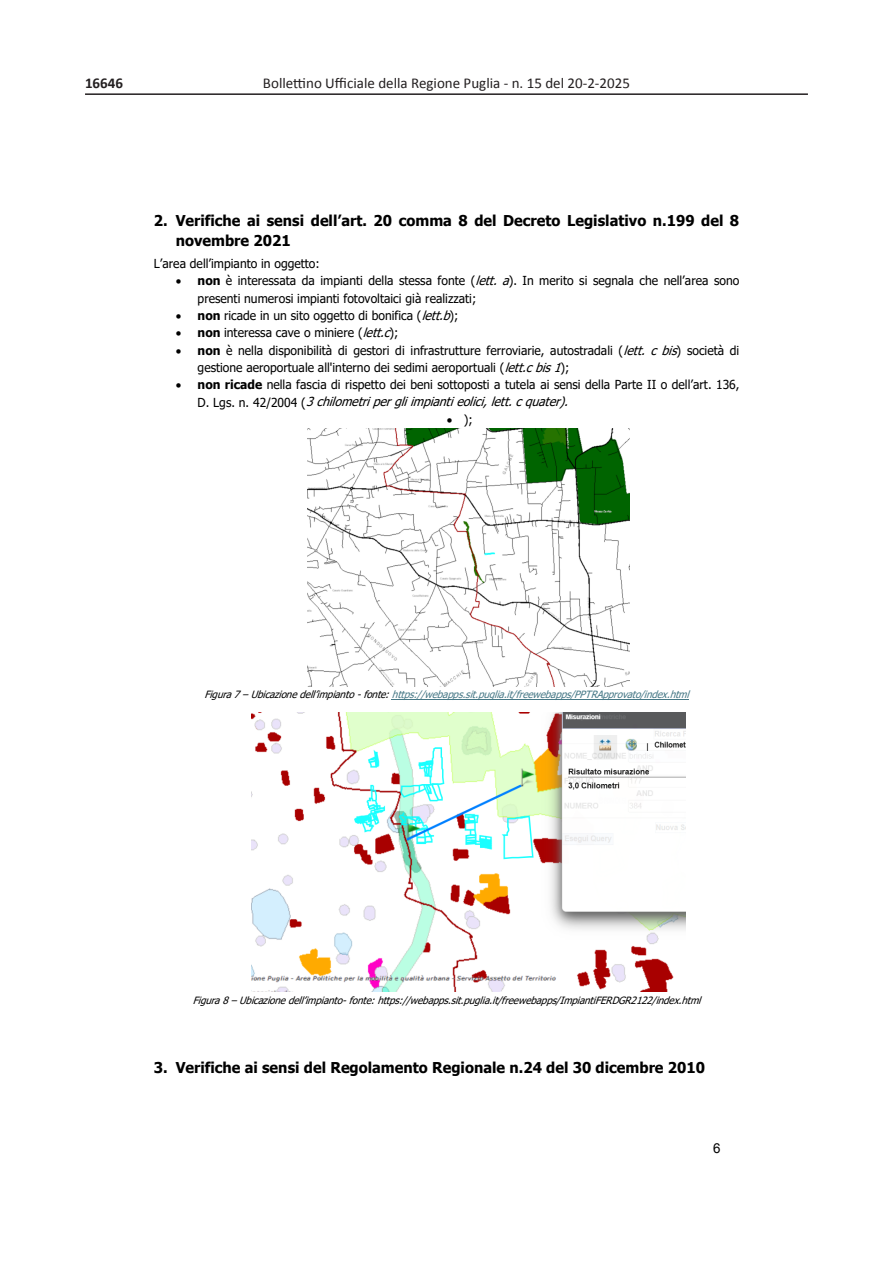
<style>
.page{position:relative;width:893px;height:1263px;background:#fff}
.page>*{position:absolute;margin:0;border:0;box-sizing:border-box;transform-origin:0 0}
.t1{font:700 15px/19.6px "Tahoma";color:#000}
.t2{font:15px "Calibri";color:#231f20}
.t3{font:700 15px "Calibri";color:#231f20}
.t4{font:13.65px "Arial";color:#000}
.t5{font:12.45px/17.2px "Tahoma";color:#000}
.t6{font:italic 10.05px "Tahoma";color:#000}
.t7{font:italic 10.05px "Tahoma";color:#467886}
.s1{font-weight:700}
.s2{font-style:italic}
.s3{color:#000}
</style>
<div class="page">
<hr style="left:85px;top:93px;width:723px;height:2px;background:#231f20">
<hr style="left:392px;top:699px;width:297px;height:1px;background:#467886">
<img style="left:307px;top:429px;width:322px;height:258px">
<img style="left:251px;top:713px;width:434px;height:279px">
<p class="t3" style="left:85px;top:72px;width:40px">16646</p>
<p class="t2" style="left:263px;top:74px;width:369px">Bollettino Ufficiale della Regione Puglia - n. 15 del 20-2-2025</p>
<p class="t1" style="left:176px;top:212px;width:565px;text-indent:-22px">2. Verifiche ai sensi dell’art. 20 comma 8 del Decreto Legislativo n.199 del 8 novembre 2021</p>
<p class="t5" style="left:154px;top:255px;width:167px">L’area dell’impianto in oggetto:</p>
<p class="t5" style="left:198px;top:273px;width:543px;text-indent:-22px">• <span class="s1">non</span> è interessata da impianti della stessa fonte (<span class="s2">lett.a</span>). In merito si segnala che nell’area sono presenti numerosi impianti fotovoltaici già realizzati;</p>
<p class="t5" style="left:176px;top:307px;width:284px">• <span class="s1">non</span> ricade in un sito oggetto di bonifica (<span class="s2">lett.b</span>);</p>
<p class="t5" style="left:176px;top:325px;width:224px">• <span class="s1">non</span> interessa cave o miniere (<span class="s2">lett.c</span>);</p>
<p class="t5" style="left:198px;top:342px;width:543px;text-indent:-22px">• <span class="s1">non</span> è nella disponibilità di gestori di infrastrutture ferroviarie, autostradali (<span class="s2">lett.cbis</span>) società di gestione aeroportuale all'interno dei sedimi aeroportuali (<span class="s2">lett.cbis1</span>);</p>
<p class="t5" style="left:198px;top:377px;width:543px;text-indent:-22px">• <span class="s1">non ricade</span> nella fascia di rispetto dei beni sottoposti a tutela ai sensi della Parte II o dell’art. 136,<br>D . L g s . n . 4 2 / 2 0 0 4 ( <span class="s2">3 chilometri pergliimpiantieolici,lett.cquater).</span></p>
<p class="t5" style="left:447px;top:411px;width:28px">• );</p>
<p class="t7" style="left:204px;top:688px;width:491px"><span class="s3">Figura7 – Ubicazionedell’impianto - fonte:</span>https://webapps.sit.puglia.it/freewebapps/PPTRApprovato/index.html</p>
<p class="t6" style="left:193px;top:993px;width:514px">Figura8 – Ubicazionedell’impianto- fonte:https://webapps.sit.puglia.it/freewebapps/ImpiantiFERDGR2122/index.html</p>
<p class="t1" style="left:154px;top:1058px;width:553px">3. Verifiche ai sensi del Regolamento Regionale n.24 del 30 dicembre 2010</p>
<p class="t4" style="left:713px;top:1139px;width:9px">6</p>
</div>
